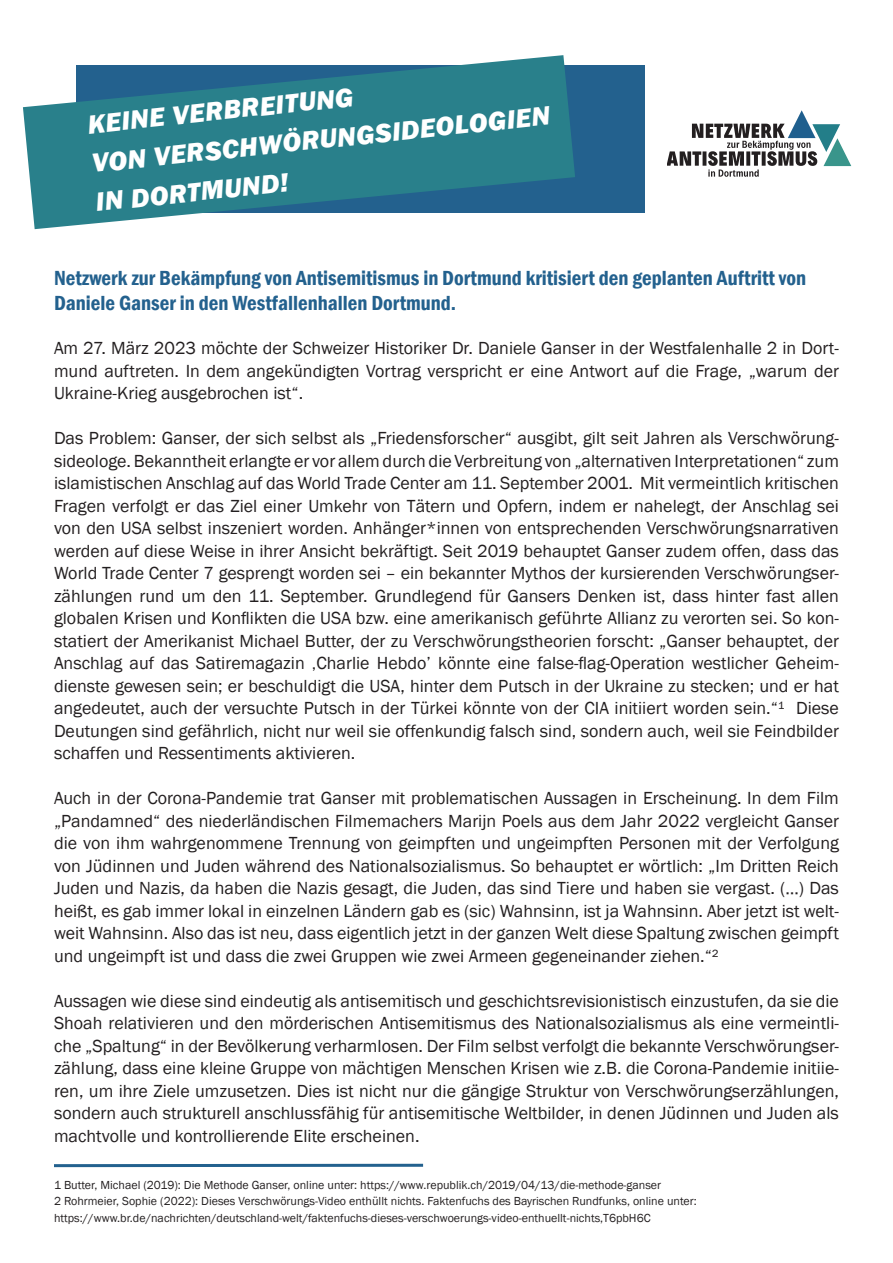
<style>
.page{position:relative;width:893px;height:1263px;background:#fff}
.page>*{position:absolute;margin:0;border:0;box-sizing:border-box;transform-origin:0 0}
.t1{font:italic 800 27px "Franklin Gothic";color:#fff}
.t2{font:600 condensed 21px "Franklin Gothic";color:#23618e}
.t3{font:18px/22.5px "Franklin Gothic";color:#231f20;text-align:justify}
.t4{font:12px "Franklin Gothic";color:#231f20}
</style>
<div class="page">
<div style="left:76px;top:65px;width:569px;height:148px;background:#23618e"></div>
<svg style="left:23px;top:55px;width:552px;height:174px;fill:#29808b"></svg>
<svg style="left:668px;top:110px;width:183px;height:67px"></svg>
<hr style="left:54px;top:1164px;width:369px;height:3px;background:#23618e">
<p class="t1" style="left:86px;top:107px;width:268px;rotate:-6deg">KEINE VERBREITUNG</p>
<p class="t1" style="left:90px;top:146px;width:462px;rotate:-6deg">VON VERSCHWÖRUNGSIDEOLOGIEN</p>
<p class="t1" style="left:94px;top:185px;width:195px;rotate:-6deg">IN DORTMUND!</p>
<p class="t2" style="left:54px;top:264px;width:754px">Netzwerk zur Bekämpfung von Antisemitismus in Dortmund kritisiert den geplanten Auftritt von</p>
<p class="t2" style="left:54px;top:289px;width:404px">Daniele Ganser in den Westfallenhallen Dortmund.</p>
<p class="t3" style="left:54px;top:337px;width:786px">Am 27. März 2023 möchte der Schweizer Historiker Dr. Daniele Ganser in der Westfalenhalle 2 in Dort&shy;mund auftreten. In dem angekündigten Vortrag verspricht er eine Antwort auf die Frage, „warum der Ukraine-Krieg ausgebrochen ist“.</p>
<p class="t3" style="left:54px;top:427px;width:786px">Das Problem: Ganser, der sich selbst als „Friedensforscher“ ausgibt, gilt seit Jahren als Verschwörung&shy;sideologe. Bekanntheit erlangte er vor allem durch die Verbreitung von „alternativen Interpretationen“ zum islamistischen Anschlag auf das World Trade Center am 11. September 2001. Mit vermeintlich kritischen Fragen verfolgt er das Ziel einer Umkehr von Tätern und Opfern, indem er nahelegt, der Anschlag sei von den USA selbst inszeniert worden. Anhänger*innen von entsprechenden Verschwörungsnarrativen werden auf diese Weise in ihrer Ansicht bekräftigt. Seit 2019 behauptet Ganser zudem offen, dass das World Trade Center 7 gesprengt worden sei – ein bekannter Mythos der kursierenden Verschwörungser&shy;zählungen rund um den 11. September. Grundlegend für Gansers Denken ist, dass hinter fast allen globalen Krisen und Konflikten die USA bzw. eine amerikanisch geführte Allianz zu verorten sei. So kon&shy;statiert der Amerikanist Michael Butter, der zu Verschwörungstheorien forscht: „Ganser behauptet, der Anschlag auf das Satiremagazin ‚Charlie Hebdo’ könnte eine false-flag-Operation westlicher Geheim&shy;dienste gewesen sein; er beschuldigt die USA, hinter dem Putsch in der Ukraine zu stecken; und er hat angedeutet, auch der versuchte Putsch in der Türkei könnte von der CIA initiiert worden sein.“¹ Diese Deutungen sind gefährlich, nicht nur weil sie offenkundig falsch sind, sondern auch, weil sie Feindbilder schaffen und Ressentiments aktivieren.</p>
<p class="t3" style="left:54px;top:787px;width:786px">Auch in der Corona-Pandemie trat Ganser mit problematischen Aussagen in Erscheinung. In dem Film „Pandamned“ des niederländischen Filmemachers Marijn Poels aus dem Jahr 2022 vergleicht Ganser die von ihm wahrgenommene Trennung von geimpften und ungeimpften Personen mit der Verfolgung von Jüdinnen und Juden während des Nationalsozialismus. So behauptet er wörtlich: „Im Dritten Reich Juden und Nazis, da haben die Nazis gesagt, die Juden, das sind Tiere und haben sie vergast. (…) Das heißt, es gab immer lokal in einzelnen Ländern gab es (sic) Wahnsinn, ist ja Wahnsinn. Aber jetzt ist welt&shy;weit Wahnsinn. Also das ist neu, dass eigentlich jetzt in der ganzen Welt diese Spaltung zwischen geimpft und ungeimpft ist und dass die zwei Gruppen wie zwei Armeen gegeneinander ziehen.“²</p>
<p class="t3" style="left:54px;top:990px;width:786px">Aussagen wie diese sind eindeutig als antisemitisch und geschichtsrevisionistisch einzustufen, da sie die Shoah relativieren und den mörderischen Antisemitismus des Nationalsozialismus als eine vermeintli&shy;che „Spaltung“ in der Bevölkerung verharmlosen. Der Film selbst verfolgt die bekannte Verschwörungser&shy;zählung, dass eine kleine Gruppe von mächtigen Menschen Krisen wie z.B. die Corona-Pandemie initiie&shy;ren, um ihre Ziele umzusetzen. Dies ist nicht nur die gängige Struktur von Verschwörungserzählungen, sondern auch strukturell anschlussfähig für antisemitische Weltbilder, in denen Jüdinnen und Juden als machtvolle und kontrollierende Elite erscheinen.</p>
<p class="t4" style="left:54px;top:1177px;width:609px">1 Butter, Michael (2019): Die Methode Ganser, online unter: https://www.republik.ch/2019/04/13/die-methode-ganser</p>
<p class="t4" style="left:54px;top:1194px;width:644px">2 Rohrmeier, Sophie (2022): Dieses Verschwörungs-Video enthüllt nichts. Faktenfuchs des Bayrischen Rundfunks, online unter:</p>
<p class="t4" style="left:54px;top:1210px;width:598px">https://www.br.de/nachrichten/deutschland-welt/faktenfuchs-dieses-verschwoerungs-video-enthuellt-nichts,T6pbH6C</p>
</div>
